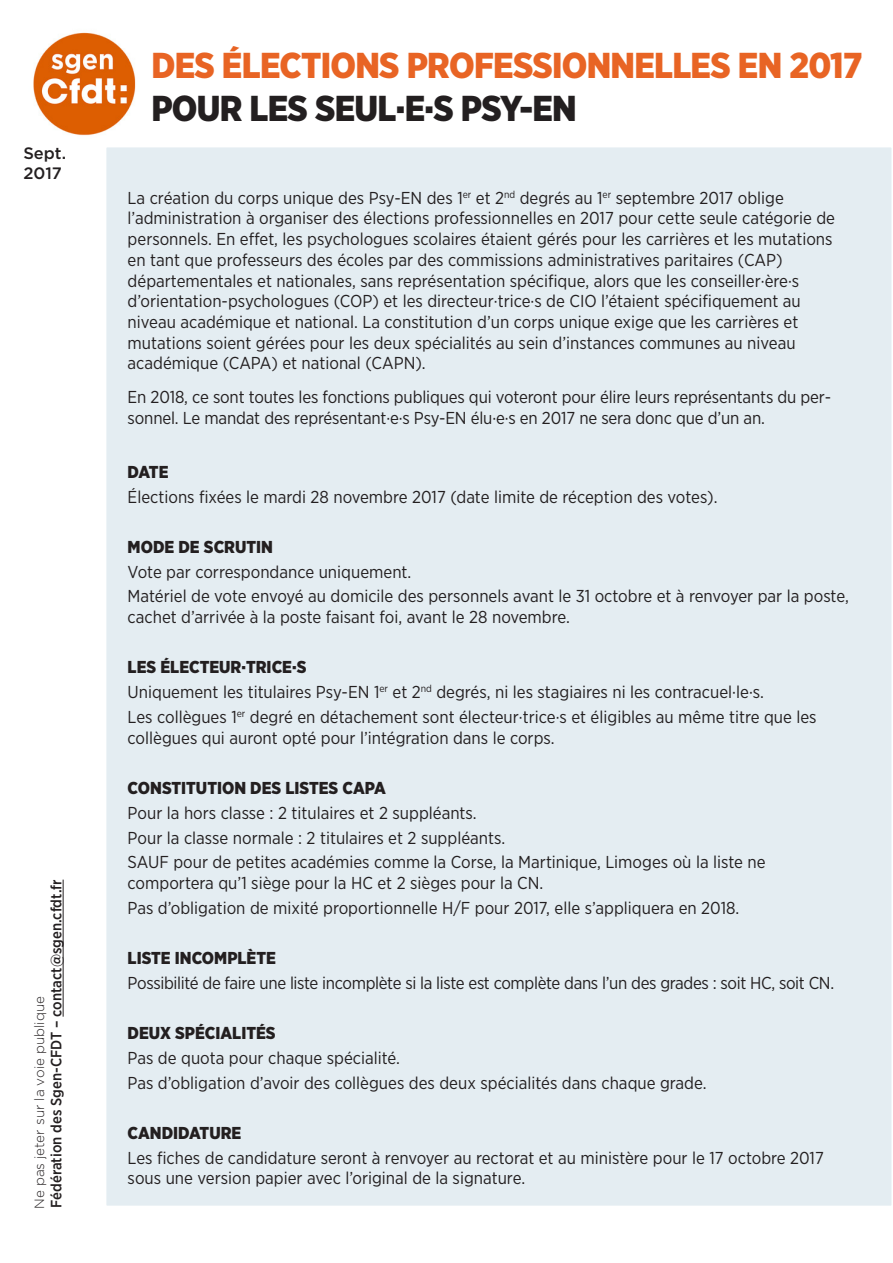
<style>
.page{position:relative;width:893px;height:1263px;background:#fff}
.page>*{position:absolute;margin:0;border:0;box-sizing:border-box;transform-origin:0 0}
.t1{font:900 36px/43.2px "Gotham Narrow";letter-spacing:-.02em;color:#e86424}
.t2{font:17.25px/20.7px "Gotham Narrow";color:#231f20}
.t3{font:900 17.25px "Gotham Narrow";color:#231f20}
.t4{font:17.25px "Gotham Narrow";letter-spacing:-.02em;color:#231f20}
.t5{font:500 16.5px/19.8px "Gotham";color:#231f20}
.t6{font:500 15px "Gotham Narrow";color:#231f20}
.t7{font:300 13.5px "Gotham";color:#231f20}
.s1{color:#231f20}
</style>
<div class="page">
<div style="left:106px;top:147px;width:786px;height:1059px;background:#e4edf2"></div>
<hr style="left:63px;top:880px;width:1px;height:137px;background:#231f20">
<img style="left:33px;top:32px;width:103px;height:104px">
<p class="t5" style="left:23px;top:143px;width:44px">Sept.<br>2017</p>
<p class="t6" style="left:47px;top:1208px;width:330px;rotate:-90deg">Fédération des Sgen-CFDT – contact@sgen.cfdt.fr</p>
<p class="t7" style="left:31px;top:1209px;width:214px;rotate:-90deg">Ne pas jeter sur la voie publique</p>
<p class="t1" style="left:151px;top:43px;width:712px">DES ÉLECTIONS PROFESSIONNELLES EN 2017<br><span class="s1">POUR LES SEUL·E·S PSY-EN</span></p>
<p class="t2" style="left:128px;top:187px;width:709px">La création du corps unique des Psy-EN des 1<sup>er</sup> et 2<sup>nd</sup> degrés au 1<sup>er</sup> septembre 2017 oblige l’administration à organiser des élections professionnelles en 2017 pour cette seule catégorie de personnels. En effet, les psychologues scolaires étaient gérés pour les carrières et les mutations en tant que professeurs des écoles par des commissions administratives paritaires (CAP) départementales et nationales, sans représentation spécifique, alors que les conseiller·ère·s d’orientation-psychologues (COP) et les directeur·trice·s de CIO l’étaient spécifiquement au niveau académique et national. La constitution d’un corps unique exige que les carrières et mutations soient gérées pour les deux spécialités au sein d’instances communes au niveau académique (CAPA) et national (CAPN).</p>
<p class="t2" style="left:128px;top:386px;width:705px">En 2018, ce sont toutes les fonctions publiques qui voteront pour élire leurs représentants du per&shy;sonnel. Le mandat des représentant·e·s Psy-EN élu·e·s en 2017 ne sera donc que d’un an.</p>
<p class="t3" style="left:128px;top:460px;width:42px">DATE</p>
<p class="t2" style="left:128px;top:486px;width:591px">Élections fixées le mardi 28 novembre 2017 (date limite de réception des votes).</p>
<p class="t3" style="left:128px;top:535px;width:147px">MODE DE SCRUTIN</p>
<p class="t2" style="left:128px;top:561px;width:285px">Vote par correspondance uniquement.</p>
<p class="t2" style="left:128px;top:586px;width:723px">Matériel de vote envoyé au domicile des personnels avant le 31 octobre et à renvoyer par la poste, cachet d’arrivée à la poste faisant foi, avant le 28 novembre.</p>
<p class="t3" style="left:128px;top:656px;width:180px">LES ÉLECTEUR·TRICE·S</p>
<p class="t2" style="left:128px;top:681px;width:638px">Uniquement les titulaires Psy-EN 1<sup>er</sup> et 2<sup>nd</sup> degrés, ni les stagiaires ni les contracuel·le·s.</p>
<p class="t2" style="left:128px;top:706px;width:690px">Les collègues 1<sup>er</sup> degré en détachement sont électeur·trice·s et éligibles au même titre que les collègues qui auront opté pour l’intégration dans le corps.</p>
<p class="t3" style="left:128px;top:776px;width:260px">CONSTITUTION DES LISTES CAPA</p>
<p class="t2" style="left:128px;top:802px;width:351px">Pour la hors classe : 2 titulaires et 2 suppléants.</p>
<p class="t2" style="left:128px;top:827px;width:379px">Pour la classe normale : 2 titulaires et 2 suppléants.</p>
<p class="t2" style="left:128px;top:852px;width:639px">SAUF pour de petites académies comme la Corse, la Martinique, Limoges où la liste ne comportera qu’1 siège pour la HC et 2 sièges pour la CN.</p>
<p class="t2" style="left:128px;top:897px;width:613px">Pas d’obligation de mixité proportionnelle H/F pour 2017, elle s’appliquera en 2018.</p>
<p class="t3" style="left:128px;top:946px;width:150px">LISTE INCOMPLÈTE</p>
<p class="t4" style="left:128px;top:972px;width:708px">Possibilité de faire une liste incomplète si la liste est complète dans l’un des grades : soit HC, soit CN.</p>
<p class="t3" style="left:128px;top:1021px;width:150px">DEUX SPÉCIALITÉS</p>
<p class="t2" style="left:128px;top:1047px;width:274px">Pas de quota pour chaque spécialité.</p>
<p class="t2" style="left:128px;top:1072px;width:580px">Pas d’obligation d’avoir des collègues des deux spécialités dans chaque grade.</p>
<p class="t3" style="left:128px;top:1121px;width:115px">CANDIDATURE</p>
<p class="t2" style="left:128px;top:1147px;width:698px">Les fiches de candidature seront à renvoyer au rectorat et au ministère pour le 17 octobre 2017 sous une version papier avec l’original de la signature.</p>
</div>
